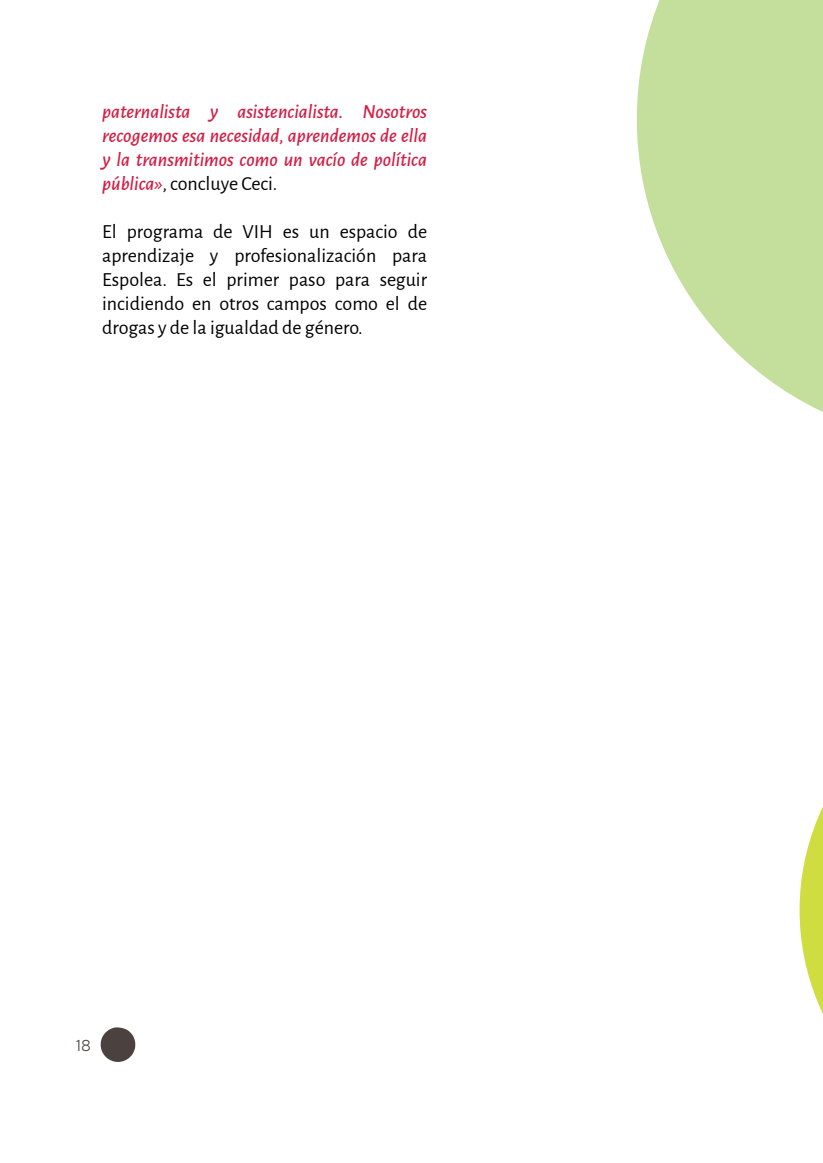
<style>
.page{position:relative;width:823px;height:1163px;background:#fff}
.page>*{position:absolute;margin:0;border:0;box-sizing:border-box;transform-origin:0 0}
.t1{font:20px/24px "Alegreya Sans";color:#000;text-align:justify}
.t2{font:italic 500 20px/24px "Alegreya Sans";color:#d31e45;text-align:justify}
.t3{font:300 16px "Neris";color:#4b413f}
.s1{font-weight:400;font-style:normal;color:#000}
</style>
<div class="page">
<svg style="left:100px;top:1027px;width:36px;height:34px"></svg>
<svg style="left:636px;top:0;width:186px;height:412px;fill:#c4df9b"></svg>
<svg style="left:799px;top:809px;width:23px;height:203px"></svg>
<p class="t2" style="left:102px;top:100px;width:326px">paternalista y asistencialista. Nosotros recogemos esa necesidad, aprendemos de ella y la transmitimos como un vacío de política pública»<span class="s1">, concluye Ceci.</span></p>
<p class="t1" style="left:102px;top:220px;width:326px">El programa de VIH es un espacio de aprendizaje y profesionalización para Espolea. Es el primer paso para seguir incidiendo en otros campos como el de drogas y de la igualdad de género.</p>
<p class="t3" style="left:76px;top:1034px;width:16px">18</p>
</div>
